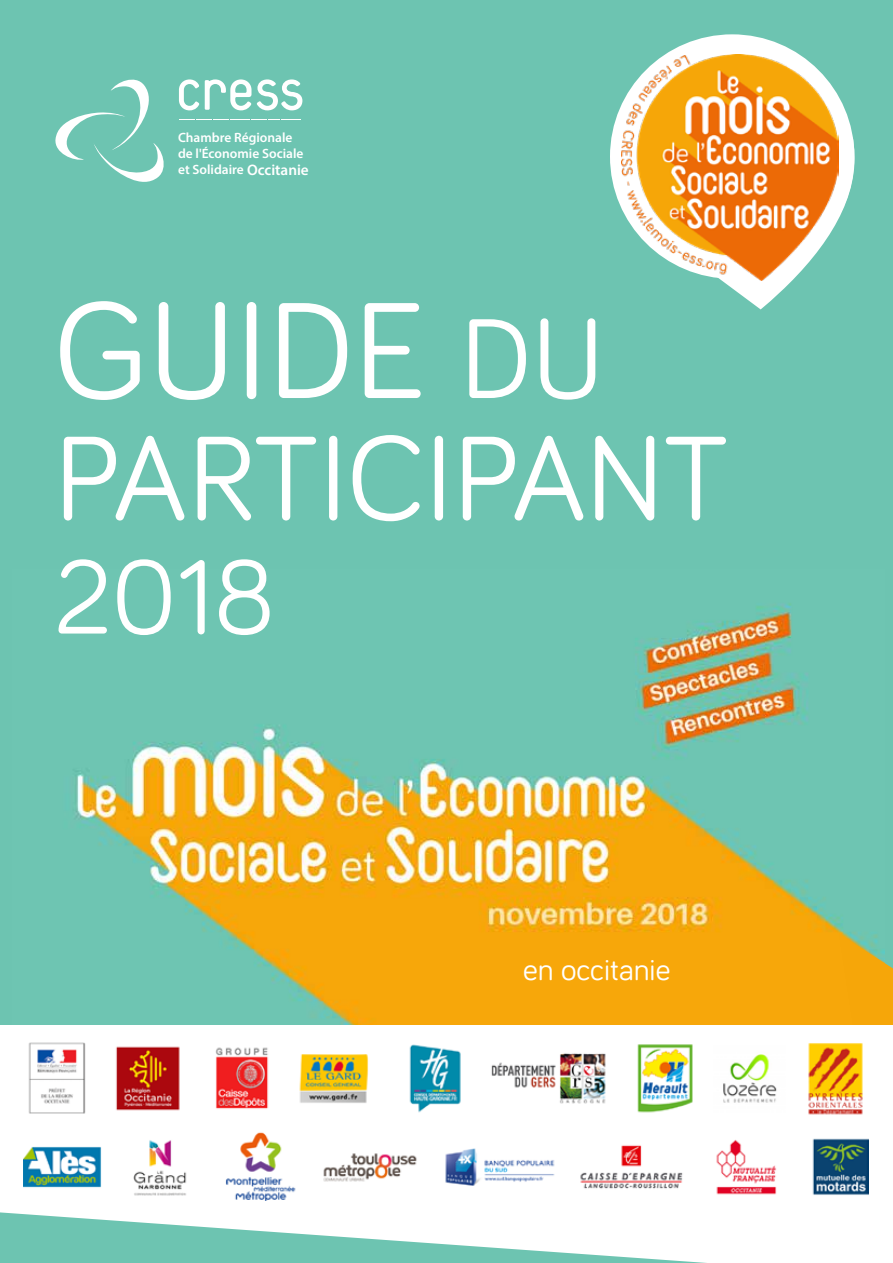
<style>
.page{position:relative;width:893px;height:1263px;background:#fff}
.page>*{position:absolute;margin:0;border:0;box-sizing:border-box;transform-origin:0 0}
.t1{font:141px "Bariol";color:#fff}
.t2{font:123px "Bariol";color:#fff}
.t3{font:108px "Bariol";color:#fff}
.t4{font:31.5px "Bariol";color:#fff}
.t5{font:600 15.3px "Myriad Pro";color:#fff}
.t6{font:600 13.5px/16.2px "Myriad Pro";color:#fff}
.s1{font-size:117px}
</style>
<div class="page">
<div style="left:0;top:0;width:893px;height:1248px;background:#6dc4b1"></div>
<img style="left:75px;top:603px;width:781px;height:422px">
<svg style="left:839px;top:933px;width:54px;height:92px"></svg>
<div style="left:610px;top:34px;width:244px;height:245px;background:#fff;border-radius:50%"></div>
<svg style="left:722px;top:97px;width:133px;height:212px"></svg>
<div style="left:0;top:1025px;width:893px;height:238px;background:#fff"></div>
<svg style="left:0;top:1212px;width:707px;height:51px"></svg>
<img style="left:622px;top:54px;width:217px;height:227px">
<svg style="left:55px;top:79px;width:109px;height:103px"></svg>
<svg style="left:179px;top:119px;width:122px;height:1px"></svg>
<svg style="left:179px;top:79px;width:20px;height:31px"></svg>
<svg style="left:205px;top:79px;width:46px;height:31px"></svg>
<svg style="left:257px;top:79px;width:45px;height:31px"></svg>
<img style="left:24px;top:1042px;width:845px;height:158px">
<p class="t6" style="left:178px;top:129px;width:127px">Chambre Régionale de l'Économie Sociale et Solidaire</p>
<p class="t5" style="left:247px;top:160px;width:63px">Occitanie</p>
<h1 class="t1" style="left:54px;top:256px;width:552px">GUIDE <span class="s1">DU</span></h1>
<h2 class="t2" style="left:54px;top:396px;width:677px">PARTICIPANT</h2>
<h3 class="t3" style="left:54px;top:525px;width:222px">2018</h3>
<h3 class="t4" style="left:523px;top:948px;width:149px">en occitanie</h3>
</div>
